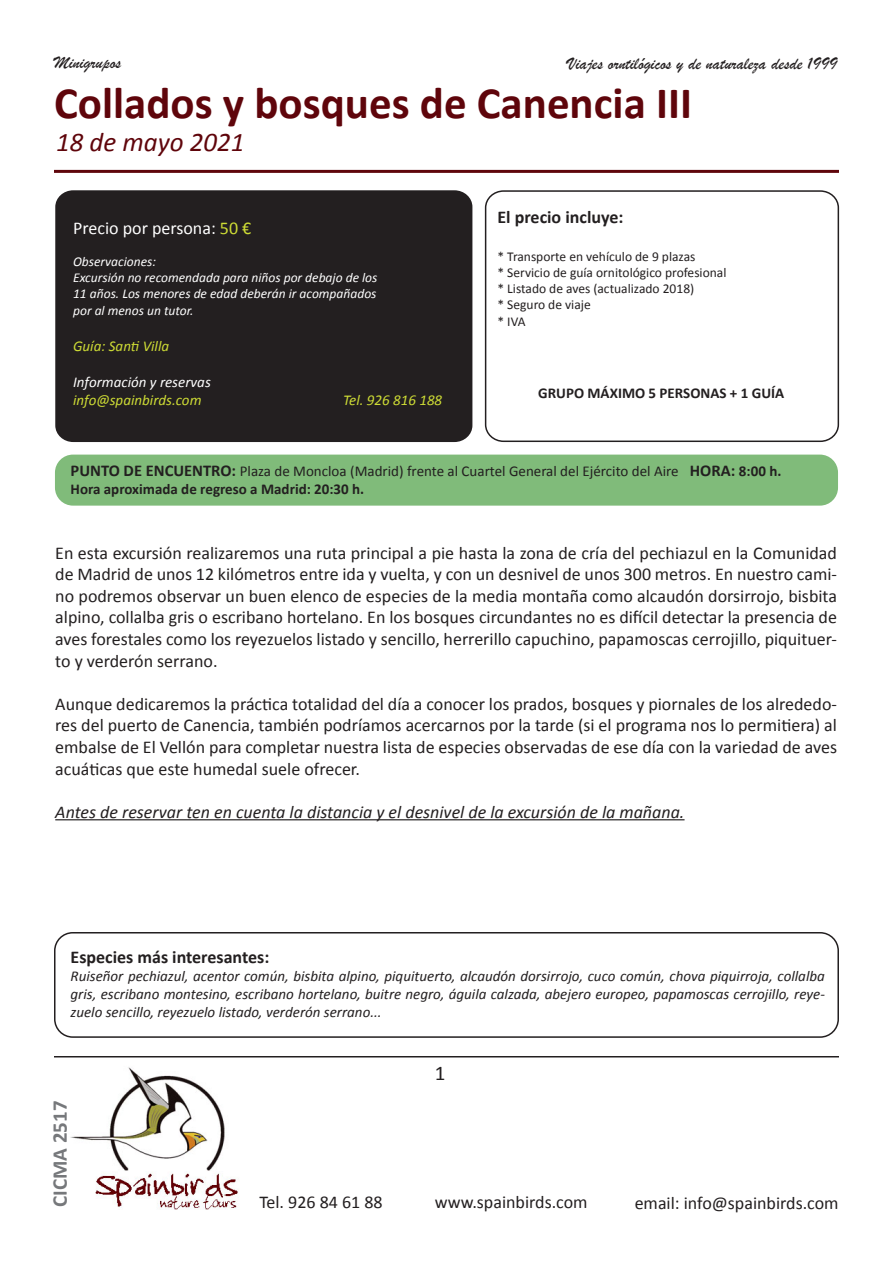
<style>
.page{position:relative;width:893px;height:1263px;background:#fff}
.page>*{position:absolute;margin:0;border:0;box-sizing:border-box;transform-origin:0 0}
.t1{font:700 45px "Calibri";color:#5f050b}
.t2{font:italic 27px "Calibri";color:#5f050b}
.t3{font:700 21px "Calibri";color:#76787b}
.t4{font:21px "Calibri";color:#231f20}
.t5{font:18px/21.6px "Calibri";color:#231f20;text-align:justify}
.t6{font:italic 18px "Calibri";color:#231f20}
.t7{font:18px "Brush Script";color:#231f20}
.t8{font:700 18px "Calibri";color:#231f20}
.t9{font:18px "Calibri";color:#fff}
.t10{font:italic 15px/18px "Calibri";color:#231f20;text-align:justify}
.t11{font:15px "Calibri";color:#231f20}
.t12{font:700 15px "Calibri";color:#231f20}
.t13{font:italic 15px "Calibri";color:#cedc35}
.t14{font:italic 15px "Calibri";color:#fff}
.t15{font:italic 13.5px "Calibri";color:#fff}
.t16{font:13.5px "Calibri";color:#231f20}
.s1{color:#cedc35}
.s2{font-weight:700;font-size:16.5px}
.s3{font-weight:700}
</style>
<div class="page">
<hr style="left:54px;top:170px;width:785px;height:3px;background:#5f050b">
<img style="left:70px;top:1067px;width:169px;height:143px">
<hr style="left:54px;top:1056px;width:785px;height:1px;background:#231f20">
<div style="left:55px;top:190px;width:417px;height:252px;background:#231f20;border-radius:17px"></div>
<div style="left:485px;top:190px;width:354px;height:252px;border:2px solid #231f20;border-radius:17px"></div>
<hr style="left:55px;top:819px;width:630px;height:1px;background:#231f20">
<div style="left:55px;top:455px;width:783px;height:51px;background:#80bb7a;border-radius:18px"></div>
<div style="left:54px;top:932px;width:785px;height:106px;border:2px solid #231f20;border-radius:18px"></div>
<p class="t7" style="left:54px;top:51px;width:69px">Minigrupos</p>
<p class="t7" style="left:568px;top:52px;width:270px">Viajes orntilógicos y de naturaleza desde 1999</p>
<p class="t1" style="left:54px;top:75px;width:640px">Collados y bosques de Canencia III</p>
<p class="t2" style="left:56px;top:125px;width:190px">18 de mayo 2021</p>
<p class="t9" style="left:73px;top:216px;width:180px">Precio por persona: <span class="s1">50 €</span></p>
<p class="t15" style="left:73px;top:253px;width:85px">Observaciones:</p>
<p class="t15" style="left:73px;top:269px;width:306px">Excursión no recomendada para niños por debajo de los</p>
<p class="t15" style="left:73px;top:285px;width:305px">11 años. Los menores de edad deberán ir acompañados</p>
<p class="t15" style="left:73px;top:302px;width:122px">por al menos un tutor.</p>
<p class="t13" style="left:73px;top:336px;width:98px">Guía: Santi Villa</p>
<p class="t14" style="left:73px;top:372px;width:139px">Información y reservas</p>
<p class="t13" style="left:73px;top:390px;width:130px">info@spainbirds.com</p>
<p class="t13" style="left:343px;top:390px;width:101px">Tel. 926 816 188</p>
<p class="t8" style="left:497px;top:206px;width:127px">El precio incluye:</p>
<p class="t16" style="left:497px;top:248px;width:199px">* Transporte en vehículo de 9 plazas</p>
<p class="t16" style="left:497px;top:264px;width:230px">* Servicio de guía ornitológico profesional</p>
<p class="t16" style="left:497px;top:280px;width:198px">* Listado de aves (actualizado 2018)</p>
<p class="t16" style="left:497px;top:296px;width:95px">* Seguro de viaje</p>
<p class="t16" style="left:497px;top:313px;width:30px">* IVA</p>
<p class="t12" style="left:538px;top:383px;width:248px">GRUPO MÁXIMO 5 PERSONAS + 1 GUÍA</p>
<p class="t11" style="left:71px;top:462px;width:712px"><span class="s2">PUNTO DE ENCUENTRO:</span> Plaza de Moncloa (Madrid) frente al Cuartel General del Ejército del Aire <span class="s2">HORA:</span> <span class="s3">8:00 h.</span></p>
<p class="t12" style="left:71px;top:480px;width:295px">Hora aproximada de regreso a Madrid: 20:30 h.</p>
<p class="t5" style="left:55px;top:541px;width:783px">En esta excursión realizaremos una ruta principal a pie hasta la zona de cría del pechiazul en la Comunidad de Madrid de unos 12 kilómetros entre ida y vuelta, y con un desnivel de unos 300 metros. En nuestro cami&shy;no podremos observar un buen elenco de especies de la media montaña como alcaudón dorsirrojo, bisbita alpino, collalba gris o escribano hortelano. En los bosques circundantes no es difícil detectar la presencia de aves forestales como los reyezuelos listado y sencillo, herrerillo capuchino, papamoscas cerrojillo, piquituer&shy;to y verderón serrano.</p>
<p class="t5" style="left:55px;top:692px;width:783px">Aunque dedicaremos la práctica totalidad del día a conocer los prados, bosques y piornales de los alrededo&shy;res del puerto de Canencia, también podríamos acercarnos por la tarde (si el programa nos lo permitiera) al embalse de El Vellón para completar nuestra lista de especies observadas de ese día con la variedad de aves acuáticas que este humedal suele ofrecer.</p>
<p class="t6" style="left:55px;top:801px;width:631px">Antes de reservar ten en cuenta la distancia y el desnivel de la excursión de la mañana.</p>
<p class="t8" style="left:71px;top:946px;width:200px">Especies más interesantes:</p>
<p class="t10" style="left:71px;top:966px;width:756px">Ruiseñor pechiazul, acentor común, bisbita alpino, piquituerto, alcaudón dorsirrojo, cuco común, chova piquirroja, collalba gris, escribano montesino, escribano hortelano, buitre negro, águila calzada, abejero europeo, papamoscas cerrojillo, reye&shy;zuelo sencillo, reyezuelo listado, verderón serrano...</p>
<p class="t3" style="left:47px;top:1207px;width:108px;rotate:-90deg">CICMA 2517</p>
<p class="t4" style="left:435px;top:1060px;width:12px">1</p>
<p class="t5" style="left:259px;top:1190px;width:125px">Tel. 926 84 61 88</p>
<p class="t5" style="left:435px;top:1190px;width:154px">www.spainbirds.com</p>
<p class="t5" style="left:635px;top:1191px;width:205px">email: info@spainbirds.com</p>
</div>
